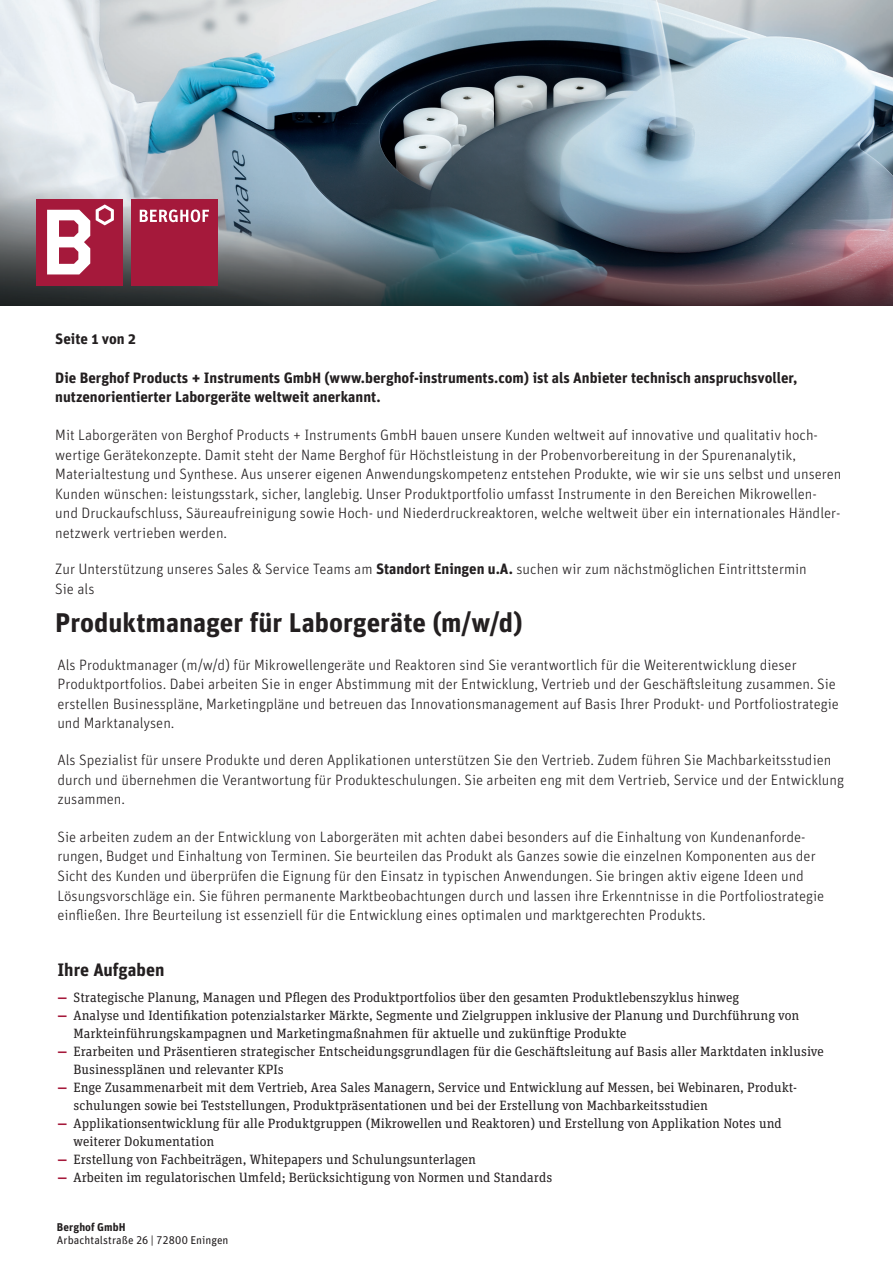
<style>
.page{position:relative;width:893px;height:1263px;background:#fff}
.page>*{position:absolute;margin:0;border:0;box-sizing:border-box;transform-origin:0 0}
.t1{font:700 27px "Unit Pro";color:#231f20}
.t2{font:700 18px "Unit Pro";color:#231f20}
.t3{font:300 15px/19.5px "Unit Pro";color:#231f20}
.t4{font:700 15px/19.5px "Unit Pro";color:#231f20}
.t5{font:13.5px/18px "Unit Slab Pro";color:#231f20}
.t6{font:11.25px "Unit Pro";letter-spacing:.005em;color:#231f20}
.t7{font:700 11.25px "Unit Pro";letter-spacing:.005em;color:#231f20}
.s1{font-weight:700}
.s2{font-weight:700;color:#a5193b}
</style>
<div class="page">
<img style="left:0;top:0;width:893px;height:305px">
<div style="left:36px;top:199px;width:86px;height:86px;background:#a5193b"></div>
<svg style="left:47px;top:210px;width:43px;height:64px"></svg>
<svg style="left:96px;top:204px;width:18px;height:21px"></svg>
<div style="left:131px;top:199px;width:86px;height:86px;background:#a5193b"></div>
<svg style="left:140px;top:209px;width:69px;height:13px"></svg>
<p class="t4" style="left:55px;top:329px;width:82px">Seite 1 von 2</p>
<p class="t4" style="left:55px;top:367px;width:744px">Die Berghof Products + Instruments GmbH (www.berghof-instruments.com) ist als Anbieter technisch anspruchsvoller, nutzenorientierter Laborgeräte weltweit anerkannt.</p>
<p class="t3" style="left:55px;top:425px;width:788px">Mit Laborgeräten von Berghof Products + Instruments GmbH bauen unsere Kunden weltweit auf innovative und qualitativ hoch&shy;wertige Gerätekonzepte. Damit steht der Name Berghof für Höchstleistung in der Probenvorbereitung in der Spurenanalytik, Materialtestung und Synthese. Aus unserer eigenen Anwendungskompetenz entstehen Produkte, wie wir sie uns selbst und unseren Kunden wünschen: leistungsstark, sicher, langlebig. Unser Produktportfolio umfasst Instrumente in den Bereichen Mikrowellen&shy;und Druckaufschluss, Säureaufreinigung sowie Hoch- und Niederdruckreaktoren, welche weltweit über ein internationales Händler&shy;netzwerk vertrieben werden.</p>
<p class="t3" style="left:55px;top:559px;width:753px">Zur Unterstützung unseres Sales &amp; Service Teams am <span class="s1">Standort Eningen u.A.</span> suchen wir zum nächstmöglichen Eintrittstermin<br>Sie als</p>
<h1 class="t1" style="left:55px;top:602px;width:469px">Produktmanager für Laborgeräte (m/w/d)</h1>
<p class="t3" style="left:57px;top:654px;width:783px">Als Produktmanager (m/w/d) für Mikrowellengeräte und Reaktoren sind Sie verantwortlich für die Weiterentwicklung dieser Produktportfolios. Dabei arbeiten Sie in enger Abstimmung mit der Entwicklung, Vertrieb und der Geschäftsleitung zusammen. Sie erstellen Businesspläne, Marketingpläne und betreuen das Innovationsmanagement auf Basis Ihrer Produkt- und Portfoliostrategie und Marktanalysen.</p>
<p class="t3" style="left:57px;top:750px;width:788px">Als Spezialist für unsere Produkte und deren Applikationen unterstützen Sie den Vertrieb. Zudem führen Sie Machbarkeitsstudien durch und übernehmen die Verantwortung für Produkteschulungen. Sie arbeiten eng mit dem Vertrieb, Service und der Entwicklung zusammen.</p>
<p class="t3" style="left:57px;top:827px;width:768px">Sie arbeiten zudem an der Entwicklung von Laborgeräten mit achten dabei besonders auf die Einhaltung von Kundenanforde&shy;rungen, Budget und Einhaltung von Terminen. Sie beurteilen das Produkt als Ganzes sowie die einzelnen Komponenten aus der Sicht des Kunden und überprüfen die Eignung für den Einsatz in typischen Anwendungen. Sie bringen aktiv eigene Ideen und Lösungsvorschläge ein. Sie führen permanente Marktbeobachtungen durch und lassen ihre Erkenntnisse in die Portfoliostrategie einfließen. Ihre Beurteilung ist essenziell für die Entwicklung eines optimalen und marktgerechten Produkts.</p>
<p class="t2" style="left:57px;top:956px;width:109px">Ihre Aufgaben</p>
<p class="t5" style="left:57px;top:988px;width:683px"><span class="s2">—</span> Strategische Planung, Managen und Pflegen des Produktportfolios über den gesamten Produktlebenszyklus hinweg</p>
<p class="t5" style="left:74px;top:1006px;width:727px;text-indent:-16px"><span class="s2">—</span> Analyse und Identifikation potenzialstarker Märkte, Segmente und Zielgruppen inklusive der Planung und Durchführung von<br>Markteinführungskampagnen und Marketingmaßnahmen für aktuelle und zukünftige Produkte</p>
<p class="t5" style="left:74px;top:1042px;width:752px;text-indent:-16px"><span class="s2">—</span> Erarbeiten und Präsentieren strategischer Entscheidungsgrundlagen für die Geschäftsleitung auf Basis aller Marktdaten inklusive<br>Businessplänen und relevanter KPIs</p>
<p class="t5" style="left:74px;top:1078px;width:725px;text-indent:-16px"><span class="s2">—</span> Enge Zusammenarbeit mit dem Vertrieb, Area Sales Managern, Service und Entwicklung auf Messen, bei Webinaren, Produkt&shy;schulungen sowie bei Teststellungen, Produktpräsentationen und bei der Erstellung von Machbarkeitsstudien</p>
<p class="t5" style="left:74px;top:1114px;width:710px;text-indent:-16px"><span class="s2">—</span> Applikationsentwicklung für alle Produktgruppen (Mikrowellen und Reaktoren) und Erstellung von Applikation Notes und weiterer Dokumentation</p>
<p class="t5" style="left:57px;top:1150px;width:420px"><span class="s2">—</span> Erstellung von Fachbeiträgen, Whitepapers und Schulungsunterlagen</p>
<p class="t5" style="left:57px;top:1168px;width:496px"><span class="s2">—</span> Arbeiten im regulatorischen Umfeld; Berücksichtigung von Normen und Standards</p>
<p class="t7" style="left:57px;top:1219px;width:70px">Berghof GmbH</p>
<p class="t6" style="left:57px;top:1232px;width:173px">Arbachtalstraße 26 | 72800 Eningen</p>
</div>
